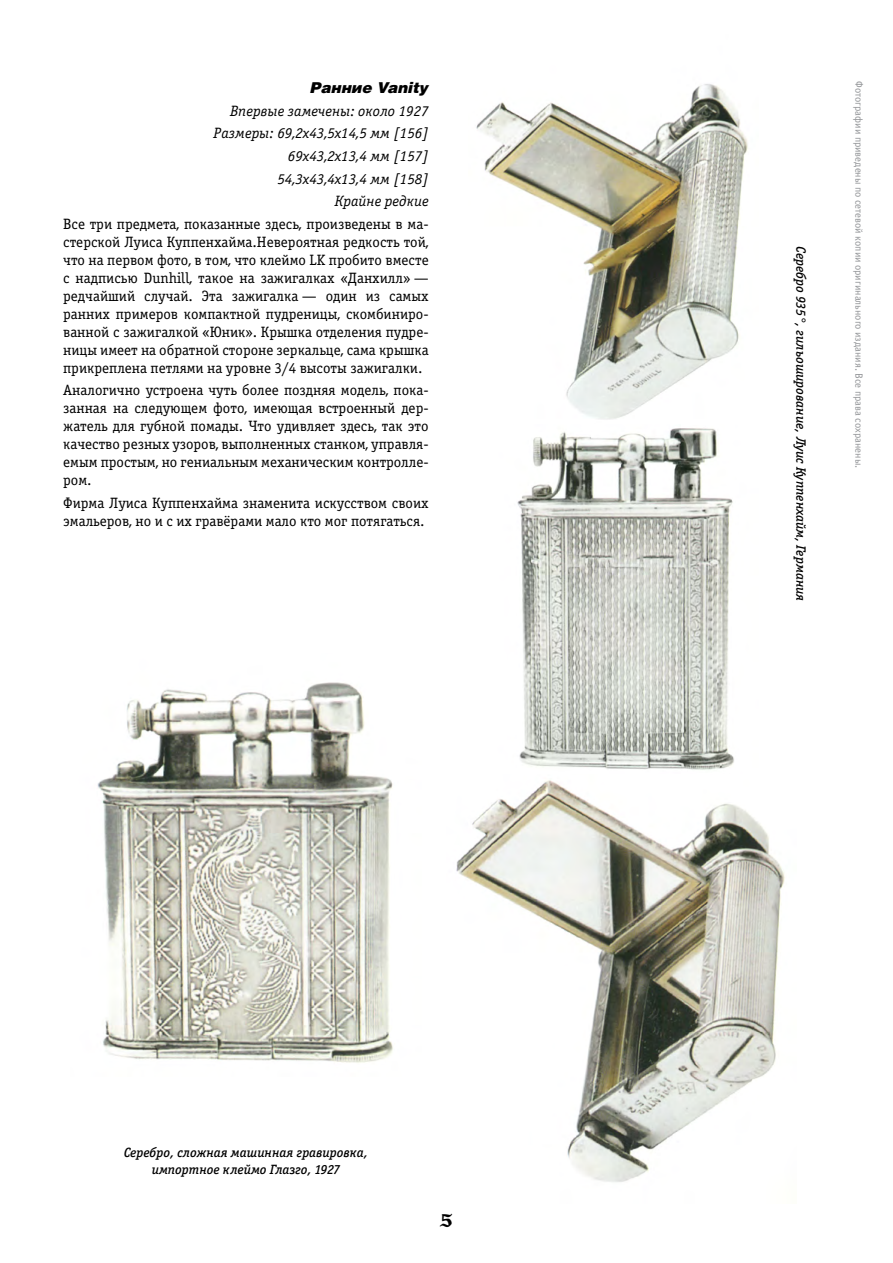
<style>
.page{position:relative;width:893px;height:1263px;background:#fff}
.page>*{position:absolute;margin:0;border:0;box-sizing:border-box;transform-origin:0 0}
.t1{font:18px "Fita Poluustav";color:#000}
.t2{font:15px/18px "Officina Serif C";color:#000;text-align:justify}
.t3{font:italic 15px/22.5px "Officina Serif C";color:#000;text-align:right}
.t4{font:italic 900 15px "Helios";color:#000}
.t5{font:italic 13.5px/16.2px "Officina Serif Medium C";color:#000;text-align:center}
.t6{font:10.5px "Officina Sans C";color:#939598}
</style>
<div class="page">
<img style="left:456px;top:780px;width:329px;height:402px">
<img style="left:97px;top:682px;width:296px;height:381px">
<img style="left:517px;top:428px;width:217px;height:342px">
<img style="left:476px;top:84px;width:272px;height:336px">
<p class="t4" style="left:310px;top:79px;width:120px">Ранние Vanity</p>
<p class="t3" style="left:214px;top:100px;width:217px">Впервые замечены: около 1927<br>Размеры: 69,2х43,5х14,5 мм [156]<br>69х43,2х13,4 мм [157]<br>54,3х43,4х13,4 мм [158]<br>Крайне редкие</p>
<p class="t2" style="left:63px;top:215px;width:367px">Все три предмета, показанные здесь, произведены в ма&shy;стерской Луиса Куппенхайма.Невероятная редкость той, что на первом фото, в том, что клеймо LK пробито вместе с надписью Dunhill, такое на зажигалках «Данхилл» — редчайший случай. Эта зажигалка — один из самых ранних примеров компактной пудреницы, скомбиниро&shy;ванной с зажигалкой «Юник». Крышка отделения пудре&shy;ницы имеет на обратной стороне зеркальце, сама крышка прикреплена петлями на уровне 3/4 высоты зажигалки.</p>
<p class="t2" style="left:63px;top:381px;width:367px">Аналогично устроена чуть более поздняя модель, пока&shy;занная на следующем фото, имеющая встроенный дер&shy;жатель для губной помады. Что удивляет здесь, так это качество резных узоров, выполненных станком, управля&shy;емым простым, но гениальным механическим контролле&shy;ром.</p>
<p class="t2" style="left:63px;top:494px;width:367px">Фирма Луиса Куппенхайма знаменита искусством своих эмальеров, но и с их гравёрами мало кто мог потягаться.</p>
<p class="t5" style="left:124px;top:1145px;width:246px">Серебро, сложная машинная гравировка, импортное клеймо Глазго, 1927</p>
<p class="t1" style="left:439px;top:1206px;width:15px">5</p>
<p class="t5" style="left:809px;top:246px;width:357px;rotate:90deg">Серебро 935°, гильоширование, Луис Куппенхайм, Германия</p>
<p class="t6" style="left:865px;top:81px;width:389px;rotate:90deg">Фотографии приведены по сетевой копии оригинального издания. Все права сохранены.</p>
</div>
